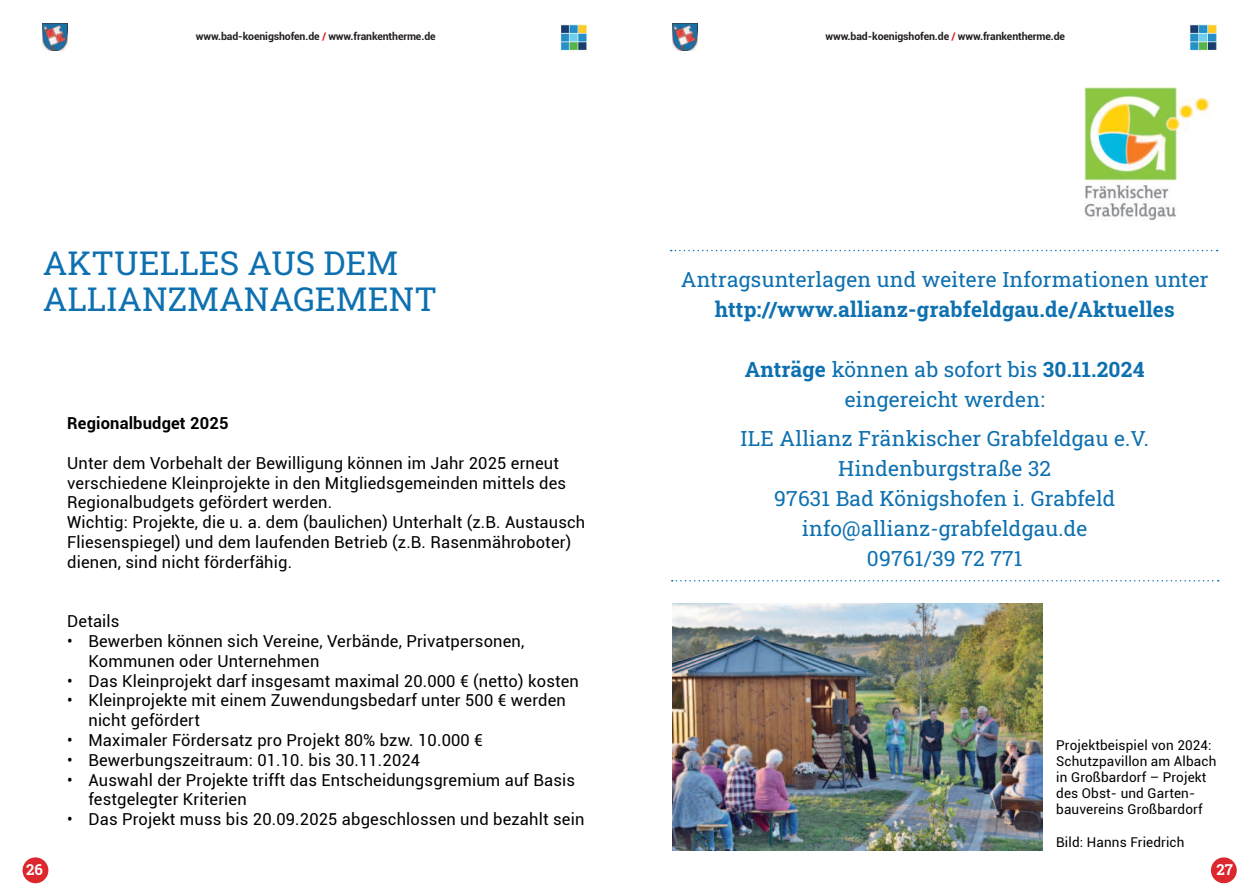
<style>
.page{position:relative;width:1259px;height:893px;background:#fff}
.page>*{position:absolute;margin:0;border:0;box-sizing:border-box;transform-origin:0 0}
.t1{font:33px/36px "Roboto Slab";color:#0d70b0}
.t2{font:21px/30px "Roboto Slab";letter-spacing:.01em;color:#0d70b0;text-align:center}
.t3{font:700 21px "Roboto Slab";letter-spacing:.01em;color:#0d70b0}
.t4{font:16.5px/19.8px "Roboto";letter-spacing:.01em;color:#000001}
.t5{font:700 16.5px "Roboto";letter-spacing:.01em;color:#000001}
.t6{font:700 15px "Roboto Slab";color:#fff}
.t7{font:13.5px/16.2px "Roboto";letter-spacing:.01em;color:#000001}
.t8{font:700 10.5px "Roboto";letter-spacing:-.01em;color:#231f20}
.s1{color:#dc272e}
.s2{font-weight:700}
</style>
<div class="page">
<img style="left:1084px;top:86px;width:126px;height:135px">
<svg style="left:671px;top:250px;width:546px;height:1px"></svg>
<svg style="left:672px;top:580px;width:546px;height:1px"></svg>
<img style="left:672px;top:604px;width:370px;height:246px">
<img style="left:43px;top:24px;width:25px;height:27px">
<img style="left:560px;top:24px;width:27px;height:27px">
<img style="left:672px;top:24px;width:25px;height:27px">
<img style="left:1190px;top:24px;width:27px;height:27px">
<div style="left:23px;top:857px;width:25px;height:26px;background:#dc272e;border-radius:50%"></div>
<div style="left:1211px;top:857px;width:25px;height:26px;background:#dc272e;border-radius:50%"></div>
<p class="t8" style="left:196px;top:32px;width:241px">www.bad-koenigshofen.de <span class="s1">/</span> www.frankentherme.de</p>
<p class="t8" style="left:825px;top:32px;width:241px">www.bad-koenigshofen.de <span class="s1">/</span> www.frankentherme.de</p>
<h1 class="t1" style="left:43px;top:247px;width:396px">AKTUELLES AUS DEM<br>ALLIANZMANAGEMENT</h1>
<p class="t5" style="left:67px;top:416px;width:163px">Regionalbudget 2025</p>
<p class="t4" style="left:67px;top:454px;width:519px">Unter dem Vorbehalt der Bewilligung können im Jahr 2025 erneut verschiedene Kleinprojekte in den Mitgliedsgemeinden mittels des Regionalbudgets gefördert werden.<br>Wichtig: Projekte, die u. a. dem (baulichen) Unterhalt (z.B. Austausch Fliesenspiegel) und dem laufenden Betrieb (z.B. Rasenmähroboter) dienen, sind nicht förderfähig.</p>
<p class="t4" style="left:67px;top:612px;width:54px">Details</p>
<p class="t4" style="left:88px;top:632px;width:437px;text-indent:-21px">• Bewerben können sich Vereine, Verbände, Privatpersonen,<br>Kommunen oder Unternehmen</p>
<p class="t4" style="left:67px;top:672px;width:513px">• Das Kleinprojekt darf insgesamt maximal 20.000 € (netto) kosten</p>
<p class="t4" style="left:88px;top:692px;width:479px;text-indent:-21px">• Kleinprojekte mit einem Zuwendungsbedarf unter 500 € werden nicht gefördert</p>
<p class="t4" style="left:67px;top:731px;width:417px">• Maximaler Fördersatz pro Projekt 80% bzw. 10.000 €</p>
<p class="t4" style="left:67px;top:751px;width:354px">• Bewerbungszeitraum: 01.10. bis 30.11.2024</p>
<p class="t4" style="left:88px;top:771px;width:488px;text-indent:-21px">• Auswahl der Projekte trifft das Entscheidungsgremium auf Basis festgelegter Kriterien</p>
<p class="t4" style="left:67px;top:810px;width:519px">• Das Projekt muss bis 20.09.2025 abgeschlossen und bezahlt sein</p>
<p class="t2" style="left:681px;top:265px;width:529px">Antragsunterlagen und weitere Informationen unter</p>
<p class="t3" style="left:715px;top:299px;width:461px">http://www.allianz-grabfeldgau.de/Aktuelles</p>
<p class="t2" style="left:745px;top:355px;width:401px"><span class="s2">Anträge</span> können ab sofort bis <span class="s2">30.11.2024 </span>eingereicht werden:</p>
<p class="t2" style="left:740px;top:424px;width:410px">ILE Allianz Fränkischer Grabfeldgau e.V.<br>Hindenburgstraße 32<br>97631 Bad Königshofen i. Grabfeld info@allianz-grabfeldgau.de<br>09761/39 72 771</p>
<p class="t7" style="left:1056px;top:738px;width:162px">Projektbeispiel von 2024:<br>Schutzpavillon am Albach in Großbardorf – Projekt des Obst- und Garten&shy;bauvereins Großbardorf</p>
<p class="t7" style="left:1056px;top:835px;width:130px">Bild: Hanns Friedrich</p>
<p class="t6" style="left:26px;top:863px;width:18px">26</p>
<p class="t6" style="left:1216px;top:863px;width:18px">27</p>
</div>
